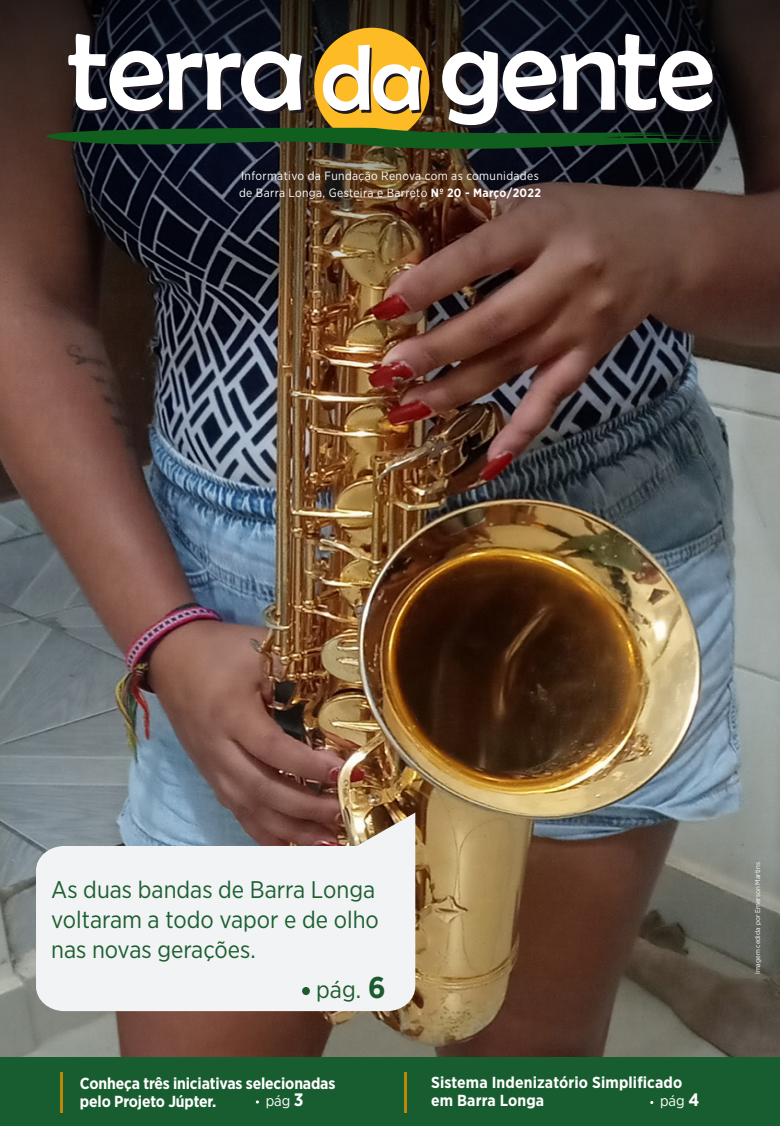
<style>
.page{position:relative;width:780px;height:1126px;background:#fff}
.page>*{position:absolute;margin:0;border:0;box-sizing:border-box;transform-origin:0 0}
.t1{font:120.8px "Berlin Sans FB";letter-spacing:-.02em;color:#fff}
.Corpo{font:24px/30px "Gotham Narrow";color:#1c5f30}
.t2{font:24px "Gotham Narrow";color:#1b5d2f}
.t3{font:700 16px/18px "Gotham Narrow";letter-spacing:-.01em;color:#fff}
.t4{font:700 16px/18px "Gotham Narrow";letter-spacing:.01em;color:#fff}
.t5{font:15px "Gotham Narrow";color:#fff}
.t6{font:12px/17px "Gotham Narrow";letter-spacing:.03em;color:#fff}
.t7{font:7px "Gotham Narrow";letter-spacing:.01em;color:#fff}
.s1{font-size:93.9px}
.s2{font-weight:700}
.s3{font-weight:700;font-size:30px;color:#1b5c2f}
.s4{font-weight:700;font-size:18px}
</style>
<div class="page">
<img style="left:0;top:448px;width:780px;height:608px">
<img style="left:0;top:0;width:780px;height:448px">
<div style="left:314px;top:28px;width:115px;height:115px;background:#fdbb25;border-radius:50%"></div>
<svg style="left:39px;top:126px;width:737px;height:27px;background:#1c3c1f"></svg>
<div style="left:0;top:1056px;width:780px;height:69px;background:#185d2f"></div>
<hr style="left:404px;top:1072px;width:2px;height:40px;background:#ba8808">
<hr style="left:60px;top:1072px;width:3px;height:40px;background:#ba8808">
<svg style="left:36px;top:812px;width:379px;height:199px;fill:#f2f3f4"></svg>
<svg style="left:302px;top:986px;width:8px;height:9px"></svg>
<p class="t1" style="left:68px;top:1px;width:648px">terra <span class="s1">da</span> gente</p>
<p class="t6" style="left:239px;top:167px;width:303px">Informativo da Fundação Renova com as comunidades de Barra Longa, Gesteira e Barreto <span class="s2">Nº 20 - Março/2022</span></p>
<p class="Corpo" style="left:51px;top:874px;width:329px">As duas bandas de Barra Longa voltaram a todo vapor e de olho nas novas gerações.</p>
<p class="t2" style="left:316px;top:974px;width:71px">pág. <span class="s3">6</span></p>
<p class="t3" style="left:80px;top:1073px;width:257px">Conheça três iniciativas selecionadas pelo Projeto Júpter.</p>
<p class="t5" style="left:266px;top:1091px;width:39px">pág <span class="s4">3</span></p>
<p class="t4" style="left:431px;top:1072px;width:253px">Sistema Indenizatório Simplificado em Barra Longa</p>
<p class="t5" style="left:660px;top:1091px;width:41px">pág <span class="s4">4</span></p>
<p class="t7" style="left:753px;top:974px;width:114px;rotate:-90deg">Imagem cedida por Emerson Martins</p>
</div>
